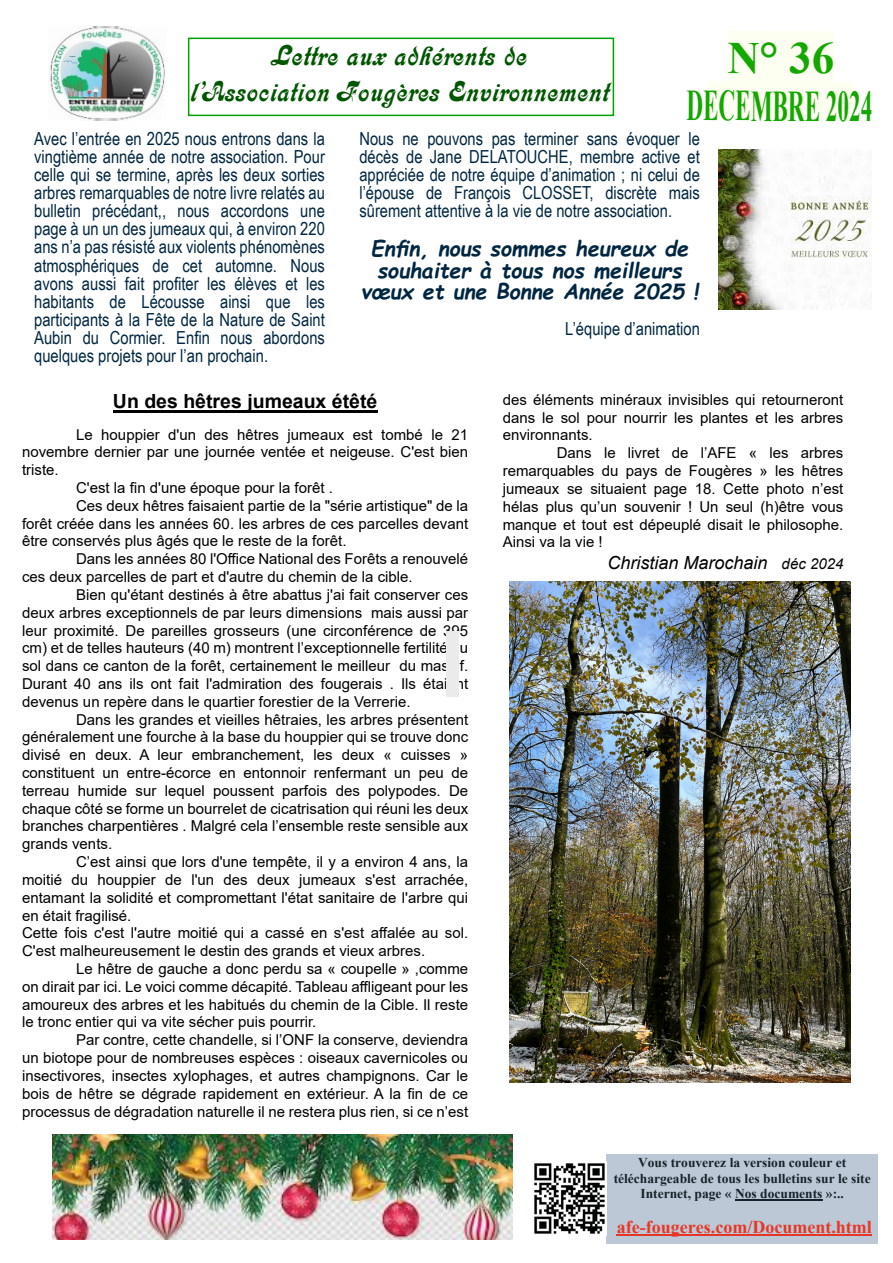
<style>
.page{position:relative;width:893px;height:1263px;background:#fff}
.page>*{position:absolute;margin:0;border:0;box-sizing:border-box;transform-origin:0 0}
.t1{font:700 45px "Times New Roman";color:#13a700}
.t2{font:700 43.8px "Times New Roman";letter-spacing:-.01em;color:#13a700;scale:.53 1}
.t3{font:27px/36px "Aristocrat SF";color:#050;text-align:center}
.t4{font:italic 700 21px/21px "Comic Sans MS";color:#002641;text-align:center}
.t5{font:700 19.5px "Arial";color:#000}
.t6{font:18px/18px "Arial Narrow";color:#002641;text-align:justify}
.t7{font:700 18px "Times New Roman";color:#e63726}
.t8{font:italic 18px "Arial";color:#000}
.t9{font:15px/17.9px "Arial";color:#000;text-align:justify}
.t10{font:700 13.5px/15.5px "Times New Roman";color:#17232b;text-align:center}
.s1{font-size:15px}
</style>
<div class="page">
<img style="left:48px;top:26px;width:117px;height:95px">
<div style="left:188px;top:38px;width:426px;height:78px;border:2px solid #00a100"></div>
<svg style="left:707px;top:31px;width:147px;height:88px"></svg>
<div style="left:606px;top:1154px;width:272px;height:90px;background:#bcc8d5"></div>
<hr style="left:735px;top:1199px;width:87px;height:1px;background:#17232b">
<hr style="left:617px;top:1234px;width:255px;height:2px;background:#e63726">
<img style="left:534px;top:1163px;width:71px;height:71px">
<img style="left:510px;top:582px;width:341px;height:500px">
<hr style="left:113px;top:410px;width:264px;height:2px;background:#000">
<div style="left:446px;top:631px;width:13px;height:66px;background:#ebebeb"></div>
<img style="left:52px;top:1135px;width:461px;height:105px">
<img style="left:718px;top:149px;width:153px;height:161px">
<h3 class="t3" style="left:189px;top:38px;width:420px">Lettre aux adhérents de<br>l’Association Fougères Environnement</h3>
<h1 class="t1" style="left:727px;top:42px;width:108px">N° 36</h1>
<h2 class="t2" style="left:686px;top:91px;width:353px">DECEMBRE 2024</h2>
<p class="t6" style="left:34px;top:132px;width:292px">Avec l’entrée en 2025 nous entrons dans la vingtième année de notre association. Pour celle qui se termine, après les deux sorties arbres remarquables de notre livre relatés au bulletin précédant,, nous accordons une page à un un des jumeaux qui, à environ 220 ans n’a pas résisté aux violents phénomènes atmosphériques de cet automne. Nous avons aussi fait profiter les élèves et les habitants de Lécousse ainsi que les participants à la Fête de la Nature de Saint Aubin du Cormier. Enfin nous abordons quelques projets pour l’an prochain.</p>
<p class="t6" style="left:359px;top:132px;width:342px">Nous ne pouvons pas terminer sans évoquer le décès de Jane DELATOUCHE, membre active et appréciée de notre équipe d’animation ; ni celui de l’épouse de François CLOSSET, discrète mais sûrement attentive à la vie de notre association.</p>
<h3 class="t4" style="left:361px;top:240px;width:339px">Enfin, nous sommes heureux de souhaiter à tous nos meilleurs vœux et une Bonne Année 2025 !</h3>
<p class="t6" style="left:565px;top:321px;width:136px">L’équipe d’animation</p>
<h3 class="t5" style="left:113px;top:394px;width:266px">Un des hêtres jumeaux étêté</h3>
<p class="t9" style="left:76px;top:427px;width:394px">Le houppier d'un des hêtres jumeaux est tombé le 21</p>
<p class="t9" style="left:22px;top:444px;width:448px">novembre dernier par une journée ventée et neigeuse. C'est bien</p>
<p class="t9" style="left:22px;top:462px;width:38px">triste.</p>
<p class="t9" style="left:76px;top:480px;width:258px">C'est la fin d'une époque pour la forêt .</p>
<p class="t9" style="left:76px;top:498px;width:394px">Ces deux hêtres faisaient partie de la "série artistique" de la</p>
<p class="t9" style="left:22px;top:516px;width:448px">forêt créée dans les années 60. les arbres de ces parcelles devant</p>
<p class="t9" style="left:22px;top:534px;width:326px">être conservés plus âgés que le reste de la forêt.</p>
<p class="t9" style="left:76px;top:551px;width:394px">Dans les années 80 l'Office National des Forêts a renouvelé</p>
<p class="t9" style="left:22px;top:569px;width:392px">ces deux parcelles de part et d'autre du chemin de la cible.</p>
<p class="t9" style="left:76px;top:587px;width:394px">Bien qu'étant destinés à être abattus j'ai fait conserver ces</p>
<p class="t9" style="left:22px;top:605px;width:448px">deux arbres exceptionnels de par leurs dimensions mais aussi par</p>
<p class="t9" style="left:22px;top:623px;width:448px">leur proximité. De pareilles grosseurs (une circonférence de 395</p>
<p class="t9" style="left:22px;top:640px;width:448px">cm) et de telles hauteurs (40 m) montrent l’exceptionnelle fertilité du</p>
<p class="t9" style="left:22px;top:658px;width:448px">sol dans ce canton de la forêt, certainement le meilleur du massif.</p>
<p class="t9" style="left:22px;top:676px;width:448px">Durant 40 ans ils ont fait l'admiration des fougerais . Ils étaient</p>
<p class="t9" style="left:22px;top:694px;width:390px">devenus un repère dans le quartier forestier de la Verrerie.</p>
<p class="t9" style="left:76px;top:712px;width:394px">Dans les grandes et vieilles hêtraies, les arbres présentent</p>
<p class="t9" style="left:22px;top:730px;width:448px">généralement une fourche à la base du houppier qui se trouve donc</p>
<p class="t9" style="left:22px;top:747px;width:448px">divisé en deux. A leur embranchement, les deux « cuisses »</p>
<p class="t9" style="left:22px;top:765px;width:448px">constituent un entre-écorce en entonnoir renfermant un peu de</p>
<p class="t9" style="left:22px;top:783px;width:448px">terreau humide sur lequel poussent parfois des polypodes. De</p>
<p class="t9" style="left:22px;top:801px;width:448px">chaque côté se forme un bourrelet de cicatrisation qui réuni les deux</p>
<p class="t9" style="left:22px;top:819px;width:448px">branches charpentières . Malgré cela l’ensemble reste sensible aux</p>
<p class="t9" style="left:22px;top:836px;width:92px">grands vents.</p>
<p class="t9" style="left:76px;top:854px;width:394px">C’est ainsi que lors d'une tempête, il y a environ 4 ans, la</p>
<p class="t9" style="left:22px;top:872px;width:448px">moitié du houppier de l'un des deux jumeaux s'est arrachée,</p>
<p class="t9" style="left:22px;top:890px;width:448px">entamant la solidité et compromettant l'état sanitaire de l'arbre qui</p>
<p class="t9" style="left:22px;top:908px;width:111px">en était fragilisé.</p>
<p class="t9" style="left:22px;top:925px;width:448px">Cette fois c'est l'autre moitié qui a cassé en s'est affalée au sol.</p>
<p class="t9" style="left:22px;top:943px;width:405px">C'est malheureusement le destin des grands et vieux arbres.</p>
<p class="t9" style="left:76px;top:961px;width:394px">Le hêtre de gauche a donc perdu sa « coupelle » ,comme</p>
<p class="t9" style="left:22px;top:979px;width:448px">on dirait par ici. Le voici comme décapité. Tableau affligeant pour les</p>
<p class="t9" style="left:22px;top:997px;width:448px">amoureux des arbres et les habitués du chemin de la Cible. Il reste</p>
<p class="t9" style="left:22px;top:1015px;width:296px">le tronc entier qui va vite sécher puis pourrir.</p>
<p class="t9" style="left:76px;top:1032px;width:394px">Par contre, cette chandelle, si l’ONF la conserve, deviendra</p>
<p class="t9" style="left:22px;top:1050px;width:448px">un biotope pour de nombreuses espèces : oiseaux cavernicoles ou</p>
<p class="t9" style="left:22px;top:1068px;width:448px">insectivores, insectes xylophages, et autres champignons. Car le</p>
<p class="t9" style="left:22px;top:1086px;width:448px">bois de hêtre se dégrade rapidement en extérieur. A la fin de ce</p>
<p class="t9" style="left:22px;top:1104px;width:448px">processus de dégradation naturelle il ne restera plus rien, si ce n’est</p>
<p class="t9" style="left:503px;top:392px;width:342px">des éléments minéraux invisibles qui retourneront dans le sol pour nourrir les plantes et les arbres environnants.</p>
<p class="t9" style="left:503px;top:445px;width:342px;text-indent:54px">Dans le livret de l’AFE « les arbres remarquables du pays de Fougères » les hêtres jumeaux se situaient page 18. Cette photo n’est hélas plus qu’un souvenir ! Un seul (h)être vous manque et tout est dépeuplé disait le philosophe.<br>Ainsi va la vie !</p>
<p class="t8" style="left:607px;top:556px;width:237px">Christian Marochain <span class="s1">déc 2024</span></p>
<p class="t10" style="left:614px;top:1156px;width:258px">Vous trouverez la version couleur et téléchargeable de tous les bulletins sur le site<br>Internet, page « Nos documents »:..</p>
<p class="t7" style="left:617px;top:1221px;width:256px">afe-fougeres.com/Document.html</p>
</div>
